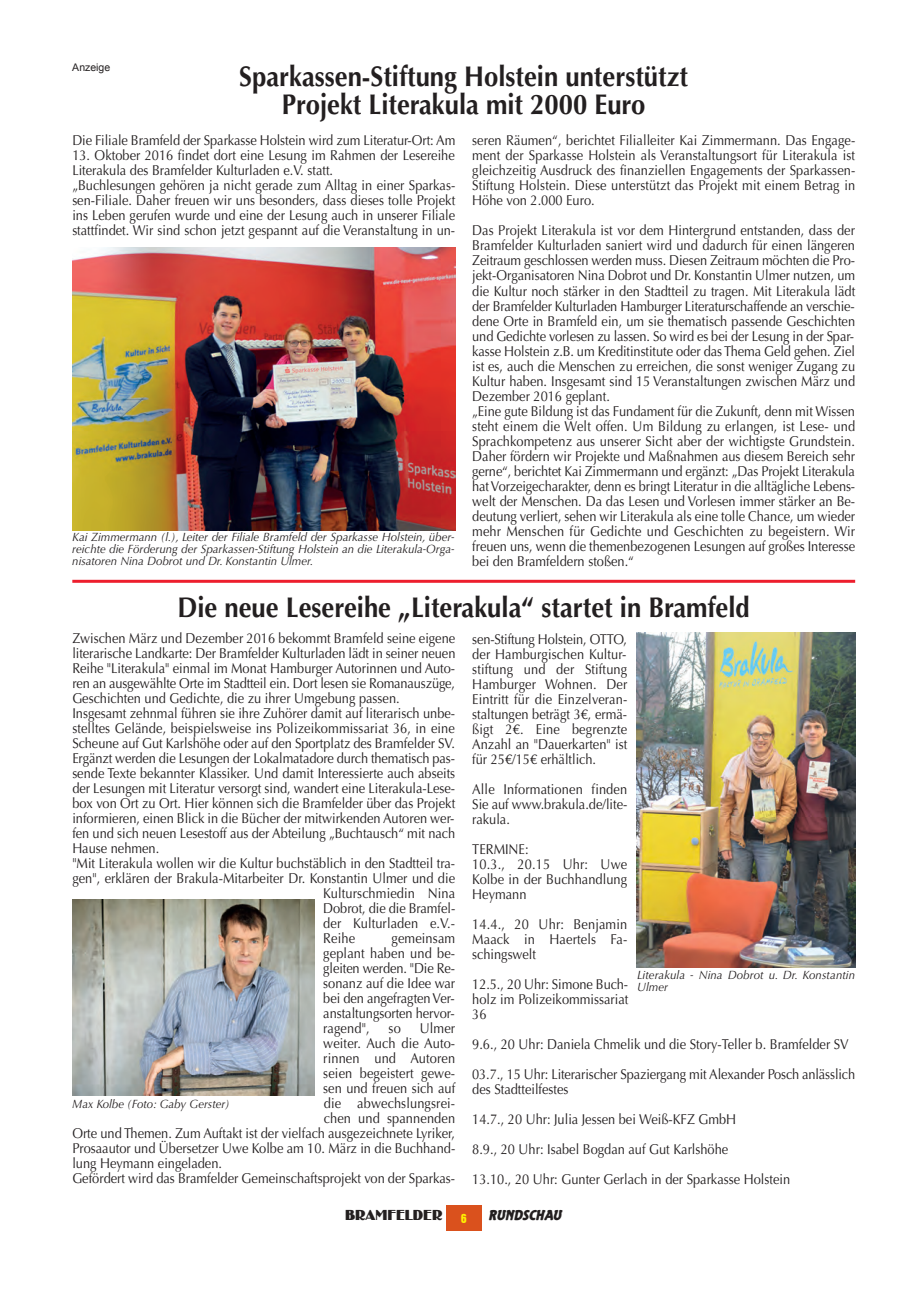
<style>
.page{position:relative;width:919px;height:1289px;background:#fff}
.page>*{position:absolute;margin:0;border:0;box-sizing:border-box;transform-origin:0 0}
.t1{font:700 28.5px/28.5px "Optima";color:#231f20;text-align:center;scale:.9 1}
.t2{font:15px "Birmingham";color:#231f20}
.t3{font:italic 15px "Elmshorn";color:#231f20}
.t4{font:14.25px/15px "Optima";color:#231f20;text-align:justify;scale:.9 1}
.t5{font:700 12.75px "Hegel Inserat";color:#fff101}
.t6{font:italic 12px/12px "Optima";color:#231f20;text-align:justify;scale:.95 1}
.t7{font:10.5px "Arial";color:#231f20}
</style>
<div class="page">
<div style="left:446px;top:1204px;width:35px;height:26px;background:#da511d"></div>
<img style="left:72px;top:247px;width:383px;height:283px">
<hr style="left:72px;top:580px;width:783px;height:3px;background:#ed1e2d">
<img style="left:72px;top:899px;width:242px;height:196px">
<img style="left:636px;top:632px;width:219px;height:335px">
<p class="t7" style="left:72px;top:62px;width:39px">Anzeige</p>
<h1 class="t1" style="left:239px;top:64px;width:500px">Sparkassen-Stiftung Holstein unterstützt<br>Projekt Literakula mit 2000 Euro</h1>
<p class="t4" style="left:72px;top:134px;width:427px">Die Filiale Bramfeld der Sparkasse Holstein wird zum Literatur-Ort: Am</p>
<p class="t4" style="left:72px;top:149px;width:427px;text-align:left">13. Oktober 2016 findet dort eine Lesung im Rahmen der Lesereihe Literakula des Bramfelder Kulturladen e.V. statt.<br>„Buchlesungen gehören ja nicht gerade zum Alltag in einer Sparkas&shy;sen-Filiale. Daher freuen wir uns besonders, dass dieses tolle Projekt ins Leben gerufen wurde und eine der Lesung auch in unserer Filiale stattfindet. Wir sind schon jetzt gespannt auf die Veranstaltung in un-</p>
<p class="t4" style="left:472px;top:134px;width:427px">seren Räumen“, berichtet Filialleiter Kai Zimmermann. Das Engage&shy;ment der Sparkasse Holstein als Veranstaltungsort für Literakula ist gleichzeitig Ausdruck des finanziellen Engagements der Sparkassen-Stiftung Holstein. Diese unterstützt das Projekt mit einem Betrag in Höhe von 2.000 Euro.</p>
<p class="t4" style="left:472px;top:224px;width:427px;text-align:left">Das Projekt Literakula ist vor dem Hintergrund entstanden, dass der Bramfelder Kulturladen saniert wird und dadurch für einen längeren Zeitraum geschlossen werden muss. Diesen Zeitraum möchten die Pro&shy;jekt-Organisatoren Nina Dobrot und Dr. Konstantin Ulmer nutzen, um die Kultur noch stärker in den Stadtteil zu tragen. Mit Literakula lädt der Bramfelder Kulturladen Hamburger Literaturschaffende an verschie&shy;dene Orte in Bramfeld ein, um sie thematisch passende Geschichten und Gedichte vorlesen zu lassen. So wird es bei der Lesung in der Spar&shy;kasse Holstein z.B. um Kreditinstitute oder das Thema Geld gehen. Ziel ist es, auch die Menschen zu erreichen, die sonst weniger Zugang zu Kultur haben. Insgesamt sind 15 Veranstaltungen zwischen März und Dezember 2016 geplant.<br>„Eine gute Bildung ist das Fundament für die Zukunft, denn mit Wissen steht einem die Welt offen. Um Bildung zu erlangen, ist Lese- und Sprachkompetenz aus unserer Sicht aber der wichtigste Grundstein.<br>Daher fördern wir Projekte und Maßnahmen aus diesem Bereich sehr gerne“, berichtet Kai Zimmermann und ergänzt: „Das Projekt Literakula hat Vorzeigecharakter, denn es bringt Literatur in die alltägliche Lebens&shy;welt der Menschen. Da das Lesen und Vorlesen immer stärker an Be&shy;deutung verliert, sehen wir Literakula als eine tolle Chance, um wieder mehr Menschen für Gedichte und Geschichten zu begeistern. Wir freuen uns, wenn die themenbezogenen Lesungen auf großes Interesse bei den Bramfeldern stoßen.“</p>
<h1 class="t1" style="left:177px;top:595px;width:637px">Die neue Lesereihe „Literakula“ startet in Bramfeld</h1>
<p class="t4" style="left:72px;top:631px;width:427px">Zwischen März und Dezember 2016 bekommt Bramfeld seine eigene</p>
<p class="t4" style="left:72px;top:646px;width:427px">literarische Landkarte: Der Bramfelder Kulturladen lädt in seiner neuen</p>
<p class="t4" style="left:72px;top:661px;width:427px">Reihe "Literakula" einmal im Monat Hamburger Autorinnen und Auto-</p>
<p class="t4" style="left:72px;top:676px;width:427px">ren an ausgewählte Orte im Stadtteil ein. Dort lesen sie Romanauszüge,</p>
<p class="t4" style="left:72px;top:691px;width:365px">Geschichten und Gedichte, die zu ihrer Umgebung passen.</p>
<p class="t4" style="left:72px;top:706px;width:427px">Insgesamt zehnmal führen sie ihre Zuhörer damit auf literarisch unbe-</p>
<p class="t4" style="left:72px;top:721px;width:426px">stelltes Gelände, beispielsweise ins Polizeikommissariat 36, in eine</p>
<p class="t4" style="left:72px;top:736px;width:426px">Scheune auf Gut Karlshöhe oder auf den Sportplatz des Bramfelder SV.</p>
<p class="t4" style="left:72px;top:751px;width:427px">Ergänzt werden die Lesungen der Lokalmatadore durch thematisch pas-</p>
<p class="t4" style="left:72px;top:766px;width:427px">sende Texte bekannter Klassiker. Und damit Interessierte auch abseits</p>
<p class="t4" style="left:72px;top:781px;width:427px">der Lesungen mit Literatur versorgt sind, wandert eine Literakula-Lese-</p>
<p class="t4" style="left:72px;top:796px;width:427px">box von Ort zu Ort. Hier können sich die Bramfelder über das Projekt</p>
<p class="t4" style="left:72px;top:811px;width:426px">informieren, einen Blick in die Bücher der mitwirkenden Autoren wer-</p>
<p class="t4" style="left:72px;top:826px;width:427px">fen und sich neuen Lesestoff aus der Abteilung „Buchtausch“ mit nach</p>
<p class="t4" style="left:72px;top:841px;width:98px">Hause nehmen.</p>
<p class="t4" style="left:72px;top:856px;width:427px">"Mit Literakula wollen wir die Kultur buchstäblich in den Stadtteil tra-</p>
<p class="t4" style="left:72px;top:871px;width:427px">gen", erklären der Brakula-Mitarbeiter Dr. Konstantin Ulmer und die</p>
<p class="t4" style="left:323px;top:886px;width:148px">Kulturschmiedin Nina</p>
<p class="t4" style="left:323px;top:901px;width:148px">Dobrot, die die Bramfel-</p>
<p class="t4" style="left:323px;top:916px;width:148px">der Kulturladen e.V.-</p>
<p class="t4" style="left:323px;top:931px;width:37px">Reihe</p>
<p class="t6" style="left:72px;top:532px;width:404px">Kai Zimmermann (l.), Leiter der Filiale Bramfeld der Sparkasse Holstein, über&shy;reichte die Förderung der Sparkassen-Stiftung Holstein an die Literakula-Orga&shy;nisatoren Nina Dobrot und Dr. Konstantin Ulmer.</p>
<p class="t4" style="left:472px;top:632px;width:174px">sen-Stiftung Holstein, OTTO, der Hamburgischen Kultur&shy;stiftung und der Stiftung Hamburger Wohnen. Der Eintritt für die Einzelveran&shy;staltungen beträgt 3€, ermä&shy;ßigt 2€. Eine begrenzte Anzahl an "Dauerkarten" ist für 25€/15€ erhältlich.</p>
<p class="t4" style="left:472px;top:782px;width:174px">Alle Informationen finden Sie auf www.brakula.de/lite&shy;rakula.</p>
<p class="t4" style="left:472px;top:842px;width:174px;text-align:left">TERMINE:<br>10.3., 20.15 Uhr: Uwe<br>Kolbe in der Buchhandlung<br>Heymann</p>
<p class="t4" style="left:472px;top:917px;width:174px">14.4., 20 Uhr: Benjamin Maack in Haertels Fa&shy;schingswelt</p>
<p class="t4" style="left:472px;top:977px;width:175px">12.5., 20 Uhr: Simone Buch&shy;holz im Polizeikommissariat 36</p>
<p class="t4" style="left:472px;top:1030px;width:427px;line-height:30px">9.6., 20 Uhr: Daniela Chmelik und die Story-Teller b. Bramfelder SV<br>03.7., 15 Uhr: Literarischer Spaziergang mit Alexander Posch anlässlich</p>
<p class="t4" style="left:472px;top:1075px;width:354px;line-height:30px;text-align:left">des Stadtteilfestes<br>14.7., 20 Uhr: Julia Jessen bei Weiß-KFZ GmbH<br>8.9., 20 Uhr: Isabel Bogdan auf Gut Karlshöhe<br>13.10., 20 Uhr: Gunter Gerlach in der Sparkasse Holstein</p>
<p class="t4" style="left:323px;top:931px;width:148px;text-indent:68px">gemeinsam geplant haben und be&shy;gleiten werden. "Die Re&shy;sonanz auf die Idee war bei den angefragten Ver&shy;anstaltungsorten hervor&shy;ragend",</p>
<p class="t6" style="left:637px;top:969px;width:231px">Literakula - Nina Dobrot u. Dr. Konstantin<br>Ulmer</p>
<p class="t4" style="left:388px;top:1022px;width:15px">so</p>
<p class="t4" style="left:420px;top:1022px;width:41px">Ulmer</p>
<p class="t4" style="left:323px;top:1037px;width:148px">weiter. Auch die Auto-</p>
<p class="t4" style="left:323px;top:1052px;width:148px">rinnen und Autoren</p>
<p class="t4" style="left:323px;top:1067px;width:148px">seien begeistert gewe-</p>
<p class="t4" style="left:323px;top:1082px;width:148px">sen und freuen sich auf</p>
<p class="t4" style="left:324px;top:1097px;width:147px">die abwechslungsrei-</p>
<p class="t4" style="left:324px;top:1112px;width:147px">chen und spannenden</p>
<p class="t4" style="left:72px;top:1127px;width:427px">Orte und Themen. Zum Auftakt ist der vielfach ausgezeichnete Lyriker,</p>
<p class="t4" style="left:72px;top:1142px;width:427px">Prosaautor und Übersetzer Uwe Kolbe am 10. März in die Buchhand-</p>
<p class="t4" style="left:72px;top:1157px;width:168px">lung Heymann eingeladen.</p>
<p class="t4" style="left:72px;top:1172px;width:427px">Gefördert wird das Bramfelder Gemeinschaftsprojekt von der Sparkas-</p>
<p class="t6" style="left:72px;top:1098px;width:167px">Max Kolbe (Foto: Gaby Gerster)</p>
<p class="t2" style="left:345px;top:1206px;width:99px">BRAMFELDER</p>
<p class="t5" style="left:461px;top:1211px;width:7px">6</p>
<p class="t3" style="left:488px;top:1206px;width:77px">RUNDSCHAU</p>
</div>
